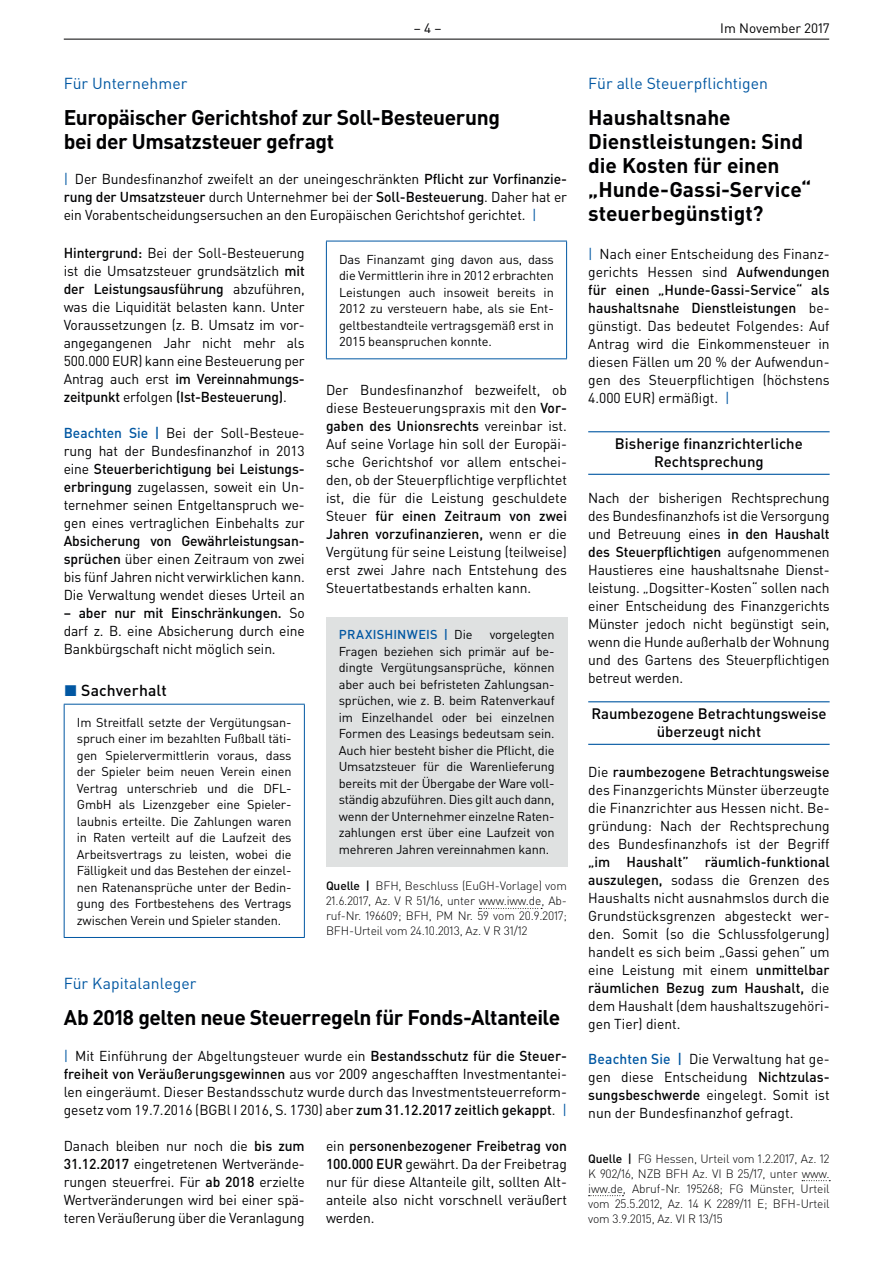
<style>
.page{position:relative;width:893px;height:1263px;background:#fff}
.page>*{position:absolute;margin:0;border:0;box-sizing:border-box;transform-origin:0 0}
.t1{font:700 21px/24px "DIN Pro";letter-spacing:-.015em;color:#000002}
.t2{font:15.75px "DIN Pro";color:#0157a2}
.t3{font:500 15.75px "DIN Pro";letter-spacing:.005em;color:#000002}
.t4{font:500 15px/18px "DIN Pro";letter-spacing:-.005em;color:#000002;text-align:center}
.t5{font:14.25px/18px "DIN Pro";letter-spacing:-.01em;color:#000002;text-align:justify}
.t6{font:13.5px "DIN Pro";color:#000002}
.t7{font:12.75px/16.5px "DIN Pro";letter-spacing:-.01em;color:#000002;text-align:justify}
.t8{font:500 12.75px "DIN Pro";letter-spacing:.02em;color:#0157a2}
.t9{font:300 12px/15px "DIN Pro";letter-spacing:-.01em;color:#000002;text-align:justify}
.s1{color:#0157a2}
.s2{font-weight:500}
.s3{font-weight:500;color:#0157a2}
.s4{font-weight:400;color:#000002}
</style>
<div class="page">
<hr style="left:64px;top:39px;width:765px;height:1px;background:#000002">
<hr style="left:588px;top:431px;width:242px;height:1px;background:#0157a2">
<hr style="left:588px;top:474px;width:242px;height:1px;background:#0157a2">
<hr style="left:588px;top:701px;width:242px;height:1px;background:#0157a2">
<hr style="left:588px;top:744px;width:242px;height:1px;background:#0157a2">
<svg style="left:802px;top:1180px;width:28px;height:1px"></svg>
<svg style="left:589px;top:1195px;width:34px;height:1px"></svg>
<hr style="left:64px;top:704px;width:241px;height:1px;background:#0157a2">
<hr style="left:64px;top:704px;width:1px;height:233px;background:#0157a2">
<hr style="left:304px;top:704px;width:1px;height:233px;background:#0157a2">
<hr style="left:64px;top:937px;width:241px;height:1px;background:#0157a2">
<svg style="left:479px;top:908px;width:63px;height:1px"></svg>
<hr style="left:326px;top:241px;width:241px;height:1px;background:#0157a2">
<hr style="left:326px;top:241px;width:1px;height:117px;background:#0157a2">
<hr style="left:566px;top:241px;width:1px;height:117px;background:#0157a2">
<hr style="left:326px;top:358px;width:241px;height:1px;background:#0157a2">
<div style="left:326px;top:617px;width:241px;height:249px;background:#dfe1e1"></div>
<p class="t6" style="left:414px;top:19px;width:29px">– 4 –</p>
<p class="t6" style="left:720px;top:19px;width:111px">Im November 2017</p>
<p class="t2" style="left:64px;top:73px;width:125px">Für Unternehmer</p>
<h1 class="t1" style="left:64px;top:105px;width:438px">Europäischer Gerichtshof zur Soll-Besteuerung bei der Umsatzsteuer gefragt</h1>
<p class="t5" style="left:64px;top:169px;width:505px"><span class="s1">|</span> Der Bundesfinanzhof zweifelt an der uneingeschränkten <span class="s2">Pflicht zur Vorfinanzie&shy;rung der Umsatzsteuer</span> durch Unternehmer bei der <span class="s2">Soll-Besteuerung</span>. Daher hat er ein Vorabentscheidungsersuchen an den Europäischen Gerichtshof gerichtet. <span class="s1">|</span></p>
<p class="t5" style="left:64px;top:243px;width:242px"><span class="s2">Hintergrund:</span> Bei der Soll-Besteuerung ist die Umsatzsteuer grundsätzlich <span class="s2">mit der Leistungsausführung</span> abzuführen, was die Liquidität belasten kann. Unter Voraussetzungen (z. B. Umsatz im vor&shy;angegangenen Jahr nicht mehr als 500.000 EUR) kann eine Besteuerung per Antrag auch erst <span class="s2">im Vereinnahmungs&shy;zeitpunkt</span> erfolgen <span class="s2">(Ist-Besteuerung)</span>.</p>
<p class="t5" style="left:64px;top:423px;width:242px"><span class="s3">Beachten Sie |</span> Bei der Soll-Besteue&shy;rung hat der Bundesfinanzhof in 2013 eine <span class="s2">Steuerberichtigung bei Leistungs&shy;erbringung</span> zugelassen, soweit ein Un&shy;ternehmer seinen Entgeltanspruch we&shy;gen eines vertraglichen Einbehalts zur</p>
<p class="t5" style="left:64px;top:531px;width:242px"><span class="s2">Absicherung von Gewährleistungsan&shy;sprüchen</span> über einen Zeitraum von zwei bis fünf Jahren nicht verwirklichen kann.<br>Die Verwaltung wendet dieses Urteil an</p>
<p class="t5" style="left:64px;top:603px;width:242px"><span class="s2">– aber nur mit Einschränkungen.</span> So darf z. B. eine Absicherung durch eine Bankbürgschaft nicht möglich sein.</p>
<p class="t3" style="left:64px;top:679px;width:104px"><span class="s1">◼</span> Sachverhalt</p>
<p class="t7" style="left:77px;top:713px;width:216px">Im Streitfall setzte der Vergütungsan&shy;spruch einer im bezahlten Fußball täti&shy;gen Spielervermittlerin voraus, dass der Spieler beim neuen Verein einen Vertrag unterschrieb und die DFL-GmbH als Lizenzgeber eine Spieler&shy;laubnis erteilte. Die Zahlungen waren in Raten verteilt auf die Laufzeit des Arbeitsvertrags zu leisten, wobei die Fälligkeit und das Bestehen der einzel&shy;nen Ratenansprüche unter der Bedin&shy;gung des Fortbestehens des Vertrags zwischen Verein und Spieler standen.</p>
<p class="t7" style="left:339px;top:250px;width:216px">Das Finanzamt ging davon aus, dass die Vermittlerin ihre in 2012 erbrachten Leistungen auch insoweit bereits in 2012 zu versteuern habe, als sie Ent&shy;geltbestandteile vertragsgemäß erst in 2015 beanspruchen konnte.</p>
<p class="t5" style="left:326px;top:381px;width:242px">Der Bundesfinanzhof bezweifelt, ob diese Besteuerungspraxis mit den <span class="s2">Vor&shy;gaben des Unionsrechts</span> vereinbar ist.<br>Auf seine Vorlage hin soll der Europäi&shy;sche Gerichtshof vor allem entschei&shy;den, ob der Steuerpflichtige verpflichtet ist, die für die Leistung geschuldete Steuer <span class="s2">für einen Zeitraum von zwei Jahren vorzufinanzieren,</span> wenn er die Vergütung für seine Leistung (teilweise) erst zwei Jahre nach Entstehung des Steuertatbestands erhalten kann.</p>
<p class="t8" style="left:339px;top:626px;width:135px">PRAXISHINWEIS | <span class="s4">Die</span></p>
<p class="t7" style="left:339px;top:626px;width:217px;text-indent:151px">vorgelegten Fragen beziehen sich primär auf be&shy;dingte Vergütungsansprüche, können aber auch bei befristeten Zahlungsan&shy;sprüchen, wie z. B. beim Ratenverkauf im Einzelhandel oder bei einzelnen Formen des Leasings bedeutsam sein.<br>Auch hier besteht bisher die Pflicht, die Umsatzsteuer für die Warenlieferung bereits mit der Übergabe der Ware voll&shy;ständig abzuführen. Dies gilt auch dann, wenn der Unternehmer einzelne Raten&shy;zahlungen erst über eine Laufzeit von mehreren Jahren vereinnahmen kann.</p>
<p class="t9" style="left:326px;top:878px;width:242px"><span class="s2">Quelle |</span> BFH, Beschluss (EuGH-Vorlage) vom 21.6.2017, Az. V R 51/16, unter www.iww.de, Ab&shy;ruf-Nr. 196609; BFH, PM Nr. 59 vom 20.9.2017; BFH-Urteil vom 24.10.2013, Az. V R 31/12</p>
<p class="t2" style="left:64px;top:973px;width:134px">Für Kapitalanleger</p>
<h1 class="t1" style="left:64px;top:1005px;width:498px">Ab 2018 gelten neue Steuerregeln für Fonds-Altanteile</h1>
<p class="t5" style="left:64px;top:1047px;width:505px"><span class="s1">|</span> Mit Einführung der Abgeltungsteuer wurde ein <span class="s2">Bestandsschutz für die Steuer&shy;freiheit von Veräußerungsgewinnen</span> aus vor 2009 angeschafften Investmentantei&shy;len eingeräumt. Dieser Bestandsschutz wurde durch das Investmentsteuerreform&shy;gesetz vom 19.7.2016 (BGBl I 2016, S. 1730) aber <span class="s2">zum 31.12.2017 zeitlich gekappt</span>. <span class="s1">|</span></p>
<p class="t5" style="left:64px;top:1137px;width:242px">Danach bleiben nur noch die <span class="s2">bis zum 31.12.2017</span> eingetretenen Wertverände&shy;rungen steuerfrei. Für <span class="s2">ab 2018</span> erzielte Wertveränderungen wird bei einer spä&shy;teren Veräußerung über die Veranlagung</p>
<p class="t5" style="left:326px;top:1137px;width:242px">ein <span class="s2">personenbezogener Freibetrag von 100.000 EUR</span> gewährt. Da der Freibetrag nur für diese Altanteile gilt, sollten Alt&shy;anteile also nicht vorschnell veräußert werden.</p>
<p class="t2" style="left:588px;top:73px;width:181px">Für alle Steuerpflichtigen</p>
<h1 class="t1" style="left:588px;top:105px;width:225px">Haushaltsnahe<br>Dienstleistungen: Sind die Kosten für einen „Hunde-Gassi-Service“ steuerbegünstigt?</h1>
<p class="t5" style="left:588px;top:244px;width:243px"><span class="s1">|</span> Nach einer Entscheidung des Finanz&shy;gerichts Hessen sind <span class="s2">Aufwendungen für einen „Hunde-Gassi-Service“ als haushaltsnahe Dienstleistungen</span> be&shy;günstigt. Das bedeutet Folgendes: Auf Antrag wird die Einkommensteuer in diesen Fällen um 20 % der Aufwendun&shy;gen des Steuerpflichtigen (höchstens 4.000 EUR) ermäßigt. <span class="s1">|</span></p>
<p class="t4" style="left:615px;top:434px;width:189px">Bisherige finanzrichterliche<br>Rechtsprechung</p>
<p class="t5" style="left:588px;top:489px;width:243px">Nach der bisherigen Rechtsprechung des Bundesfinanzhofs ist die Versorgung und Betreuung eines <span class="s2">in den Haushalt des Steuerpflichtigen</span> aufgenommenen Haustieres eine haushaltsnahe Dienst&shy;leistung. „Dogsitter-Kosten“ sollen nach einer Entscheidung des Finanzgerichts Münster jedoch nicht begünstigt sein, wenn die Hunde außerhalb der Wohnung und des Gartens des Steuerpflichtigen betreut werden.</p>
<p class="t4" style="left:591px;top:704px;width:237px">Raumbezogene Betrachtungsweise überzeugt nicht</p>
<p class="t5" style="left:588px;top:762px;width:243px">Die <span class="s2">raumbezogene Betrachtungsweise </span>des Finanzgerichts Münster überzeugte die Finanzrichter aus Hessen nicht. Be&shy;gründung: Nach der Rechtsprechung des Bundesfinanzhofs ist der Begriff</p>
<p class="t5" style="left:588px;top:852px;width:243px"><span class="s2">„im Haushalt” räumlich-funktional auszulegen,</span> sodass die Grenzen des Haushalts nicht ausnahmslos durch die Grundstücksgrenzen abgesteckt wer&shy;den. Somit (so die Schlussfolgerung) handelt es sich beim „Gassi gehen” um eine Leistung mit einem <span class="s2">unmittelbar räumlichen Bezug zum Haushalt,</span> die dem Haushalt (dem haushaltszugehöri&shy;gen Tier) dient.</p>
<p class="t5" style="left:588px;top:1049px;width:243px"><span class="s3">Beachten Sie |</span> Die Verwaltung hat ge&shy;gen diese Entscheidung <span class="s2">Nichtzulas&shy;sungsbeschwerde</span> eingelegt. Somit ist nun der Bundesfinanzhof gefragt.</p>
<p class="t9" style="left:588px;top:1150px;width:243px"><span class="s2">Quelle |</span> FG Hessen, Urteil vom 1.2.2017, Az. 12<br>K 902/16, NZB BFH Az. VI B 25/17, unter www. iww.de, Abruf-Nr. 195268; FG Münster, Urteil vom 25.5.2012, Az. 14 K 2289/11 E; BFH-Urteil vom 3.9.2015, Az. VI R 13/15</p>
</div>
